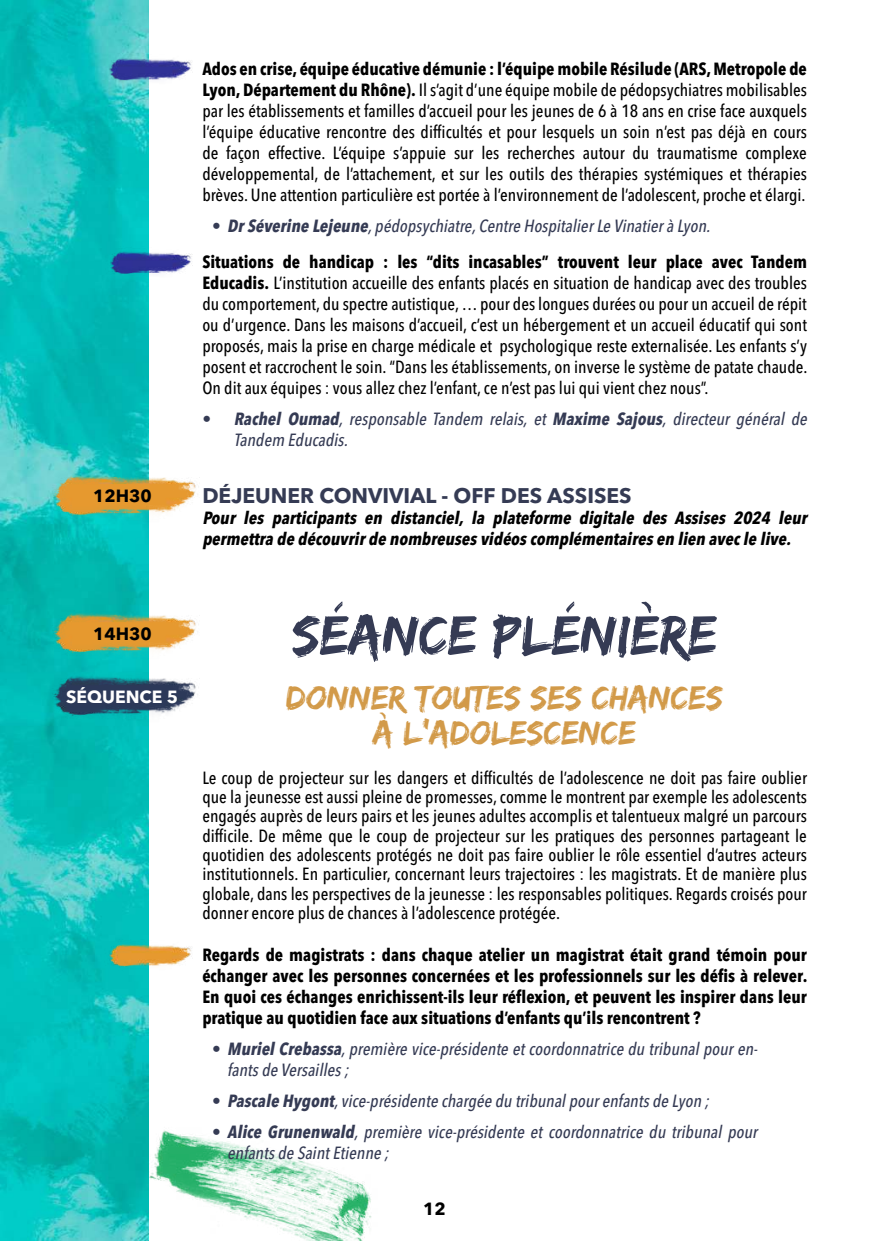
<style>
.page{position:relative;width:869px;height:1241px;background:#fff}
.page>*{position:absolute;margin:0;border:0;box-sizing:border-box;transform-origin:0 0}
.t1{font:57.75px "Edo SZ";color:#353b54}
.t2{font:35px/35px "Edo SZ";color:#d29a49;text-align:center}
.t3{font:700 21px "Avenir Next LT Pro";color:#353b54}
.t4{font:500 condensed 17.5px/21px "Avenir Next LT Pro";color:#000;text-align:justify}
.t5{font:700 condensed 17.5px/21px "Avenir Next LT Pro";color:#000}
.t6{font:italic 500 condensed 17.5px/21px "Avenir Next LT Pro";color:#353b54}
.t7{font:italic 700 condensed 17.5px/21px "Avenir Next LT Pro";color:#000}
.t8{font:700 17.5px "Avenir Next LT Pro";color:#000}
.t9{font:700 17.5px "Avenir Next LT Pro";color:#fff}
.s1{font-weight:700}
.s2{color:#353b54}
.s3{font-style:italic;color:#353b54}
.s4{font-weight:500;font-style:italic;color:#353b54}
.s5{font-weight:700;font-style:normal}
</style>
<div class="page">
<img style="left:149px;top:1130px;width:222px;height:110px">
<img style="left:0;top:0;width:149px;height:1240px">
<img style="left:45px;top:673px;width:153px;height:50px">
<img style="left:105px;top:912px;width:87px;height:87px">
<img style="left:45px;top:472px;width:155px;height:51px">
<img style="left:105px;top:220px;width:88px;height:87px">
<img style="left:45px;top:610px;width:151px;height:50px">
<img style="left:105px;top:26px;width:87px;height:88px">
<p class="t8" style="left:93px;top:485px;width:60px">12H30</p>
<p class="t8" style="left:93px;top:623px;width:60px">14H30</p>
<p class="t9" style="left:66px;top:686px;width:113px">SÉQUENCE 5</p>
<p class="t4" style="left:202px;top:59px;width:606px"><span class="s1">Ados en crise, équipe éducative démunie : l’équipe mobile Résilude (ARS, Metropole de Lyon, Département du Rhône).</span> Il s’agit d’une équipe mobile de pédopsychiatres mobilisables par les établissements et familles d’accueil pour les jeunes de 6 à 18 ans en crise face auxquels l’équipe éducative rencontre des difficultés et pour lesquels un soin n’est pas déjà en cours de façon effective. L’équipe s’appuie sur les recherches autour du traumatisme complexe développemental, de l’attachement, et sur les outils des thérapies systémiques et thérapies brèves. Une attention particulière est portée à l’environnement de l’adolescent, proche et élargi.</p>
<p class="t5" style="left:202px;top:208px;width:605px;line-height:35.9px;text-indent:10px"><span class="s2">•</span> <span class="s3">DrSéverine Lejeune</span><span class="s4">,pédopsychiatre,Centre HospitalierLe Vinatierà Lyon.<br></span>Situations de handicap : les “dits incasables” trouvent leur place avec Tandem</p>
<p class="t4" style="left:202px;top:272px;width:606px"><span class="s1">Educadis.</span> L’institution accueille des enfants placés en situation de handicap avec des troubles du comportement, du spectre autistique, … pour des longues durées ou pour un accueil de répit ou d’urgence. Dans les maisons d’accueil, c’est un hébergement et un accueil éducatif qui sont proposés, mais la prise en charge médicale et psychologique reste externalisée. Les enfants s’y posent et raccrochent le soin. “Dans les établissements, on inverse le système de patate chaude.<br>On dit aux équipes : vous allez chez l’enfant, ce n’est pas lui qui vient chez nous”.</p>
<p class="t6" style="left:234px;top:408px;width:578px;text-indent:-32px"><span class="s5">•</span> <span class="s1">Rachel Oumad</span>, responsable Tandem relais, et <span class="s1">Maxime Sajous</span>, directeur général de<br>Tandem Educadis.</p>
<p class="t3" style="left:202px;top:483px;width:430px">DÉJEUNER CONVIVIAL - OFF DES ASSISES</p>
<p class="t7" style="left:202px;top:507px;width:609px">Pour les participants en distanciel, la plateforme digitale des Assises 2024 leur permettra de découvrirde nombreuses vidéos complémentaires en lien avecle live.</p>
<h1 class="t1" style="left:292px;top:601px;width:426px">Séance Plénière</h1>
<h2 class="t2" style="left:286px;top:678px;width:438px">Donner toutes seS chances à l’adolescence</h2>
<p class="t4" style="left:202px;top:768px;width:606px;line-height:19.2px">Le coup de projecteur sur les dangers et difficultés de l’adolescence ne doit pas faire oublier que la jeunesse est aussi pleine de promesses, comme le montrent par exemple les adolescents engagés auprès de leurs pairs et les jeunes adultes accomplis et talentueux malgré un parcours difficile. De même que le coup de projecteur sur les pratiques des personnes partageant le quotidien des adolescents protégés ne doit pas faire oublier le rôle essentiel d’autres acteurs institutionnels. En particulier, concernant leurs trajectoires : les magistrats. Et de manière plus globale, dans les perspectives de la jeunesse : les responsables politiques. Regards croisés pour donner encore plus de chances à l’adolescence protégée.</p>
<p class="t5" style="left:202px;top:943px;width:606px;text-align:justify">Regards de magistrats : dans chaque atelier un magistrat était grand témoin pour échanger avec les personnes concernées et les professionnels sur les défis à relever.<br>En quoi ces échanges enrichissent-ils leur réflexion, et peuvent les inspirer dans leur pratique au quotidien face aux situations d’enfants qu’ils rencontrent ?</p>
<p class="t6" style="left:227px;top:1037px;width:535px;text-indent:-15px"><span class="s5">•</span> <span class="s1">MurielCrebassa</span>,première vice-présidente etcoordonnatrice du tribunalpouren&shy;fantsde Versailles;</p>
<p class="t6" style="left:212px;top:1089px;width:501px"><span class="s5">•</span> <span class="s1">Pascale Hygont</span>,vice-présidente chargée du tribunalpourenfantsde Lyon ;</p>
<p class="t6" style="left:227px;top:1120px;width:535px;text-indent:-15px"><span class="s5">•</span> <span class="s1">Alice Grunenwald</span>, première vice-présidente et coordonnatrice du tribunal pour enfantsde SaintEtienne ;</p>
<p class="t8" style="left:423px;top:1197px;width:24px">12</p>
</div>
